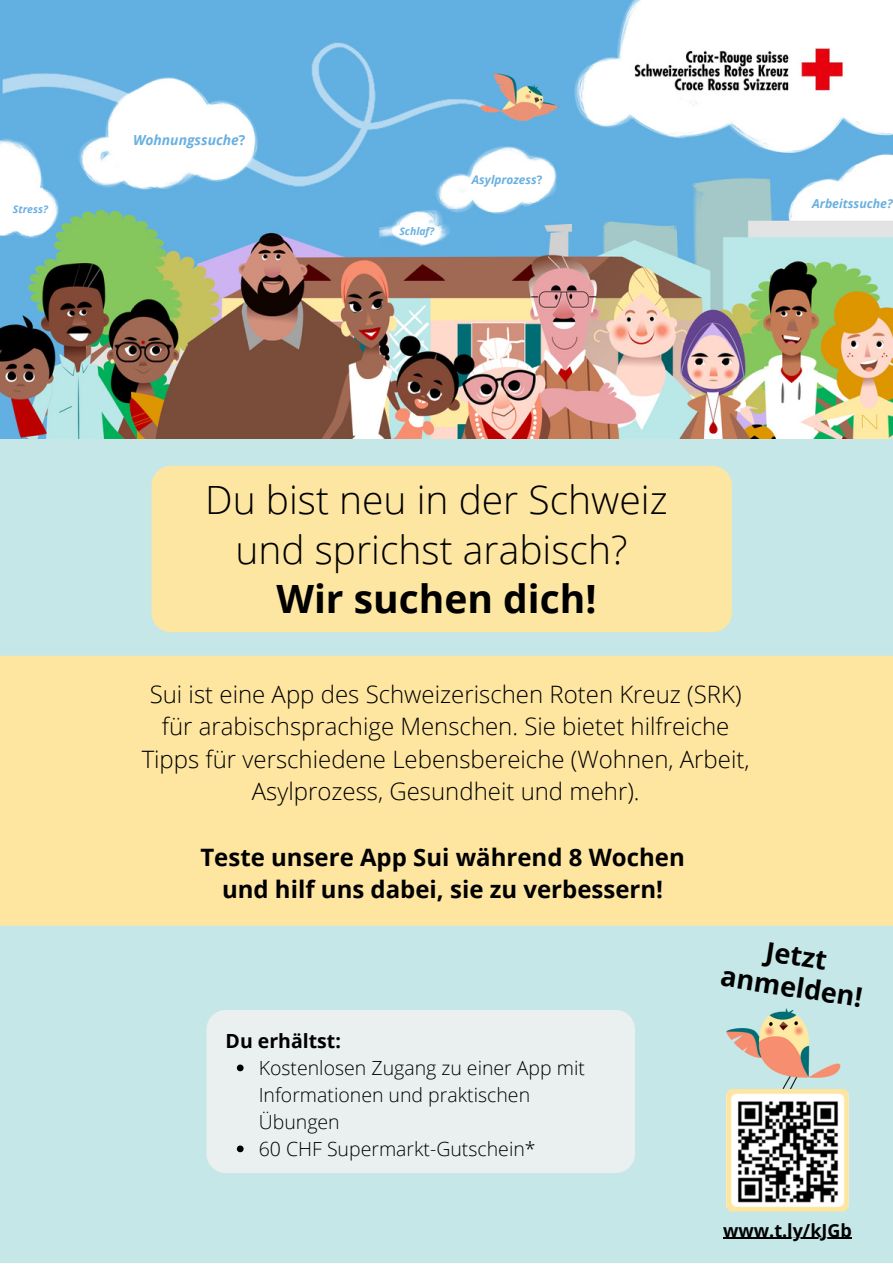
<style>
.page{position:relative;width:893px;height:1264px;background:#fff}
.page>*{position:absolute;margin:0;border:0;box-sizing:border-box;transform-origin:0 0}
.t1{font:300 39px/49.5px "Open Sans";color:#000;text-align:center}
.t2{font:700 39px "Open Sans";color:#000}
.t3{font:700 27px/31.5px "Open Sans";color:#000;text-align:center}
.t4{font:300 24px/32.5px "Open Sans";color:#000;text-align:center}
.t5{font:700 24px/32.5px "Open Sans";color:#000;text-align:center}
.t6{font:300 19.5px/27px "Open Sans";color:#000}
.t7{font:700 19.5px "Open Sans";color:#000}
.t8{font:700 18px "Open Sans";color:#000}
.t9{font:italic 700 13.8px "Open Sans";color:#69b0e0}
.t10{font:italic 700 12.3px "Open Sans";color:#69b0e0}
.t11{font:italic 700 11.85px "Open Sans";color:#69b0e0}
.t12{font:italic 700 10.5px "Open Sans";color:#69b0e0}
.s1{font-style:normal}
</style>
<div class="page">
<div style="left:0;top:0;width:892px;height:1262px;background:#c5e7e8"></div>
<div style="left:0;top:655px;width:892px;height:270px;background:#fee6a1"></div>
<div style="left:151px;top:466px;width:580px;height:166px;background:#fde6a1;border-radius:20px"></div>
<img style="left:726px;top:1008px;width:114px;height:81px">
<img style="left:726px;top:1089px;width:122px;height:122px">
<img style="left:0;top:0;width:892px;height:438px">
<img style="left:380px;top:211px;width:69px;height:36px">
<div style="left:206px;top:1009px;width:429px;height:163px;background:#eaf0f0;border-radius:19px"></div>
<svg style="left:237px;top:1064px;width:6px;height:7px"></svg>
<svg style="left:237px;top:1145px;width:6px;height:7px"></svg>
<hr style="left:723px;top:1237px;width:128px;height:1px;background:#000">
<p class="t12" style="left:13px;top:202px;width:36px">Stress?</p>
<p class="t9" style="left:133px;top:131px;width:114px">Wohnungssuche<span class="s1">?</span></p>
<p class="t12" style="left:399px;top:223px;width:36px">Schlaf?</p>
<p class="t11" style="left:472px;top:171px;width:72px">Asylprozess<span class="s1">?</span></p>
<p class="t10" style="left:812px;top:195px;width:82px">Arbeitssuche?</p>
<h1 class="t1" style="left:205px;top:474px;width:464px">Du bist neu in der Schweiz und sprichst arabisch?</h1>
<h1 class="t2" style="left:276px;top:571px;width:322px">Wir suchen dich!</h1>
<p class="t4" style="left:142px;top:677px;width:609px">Sui ist eine App des Schweizerischen Roten Kreuz (SRK) für arabischsprachige Menschen. Sie bietet hilfreiche Tipps für verschiedene Lebensbereiche (Wohnen, Arbeit, Asylprozess, Gesundheit und mehr).</p>
<p class="t5" style="left:200px;top:840px;width:486px">Teste unsere App Sui während 8 Wochen und hilf uns dabei, sie zu verbessern!</p>
<p class="t7" style="left:225px;top:1026px;width:117px">Du erhältst:</p>
<p class="t6" style="left:259px;top:1053px;width:328px">Kostenlosen Zugang zu einer App mit<br>Informationen und praktischen<br>Übungen<br>60 CHF Supermarkt-Gutschein*</p>
<p class="t3" style="left:728px;top:928px;width:145px;rotate:9deg">Jetzt anmelden!</p>
<p class="t8" style="left:723px;top:1217px;width:130px">www.t.ly/kJGb</p>
</div>
